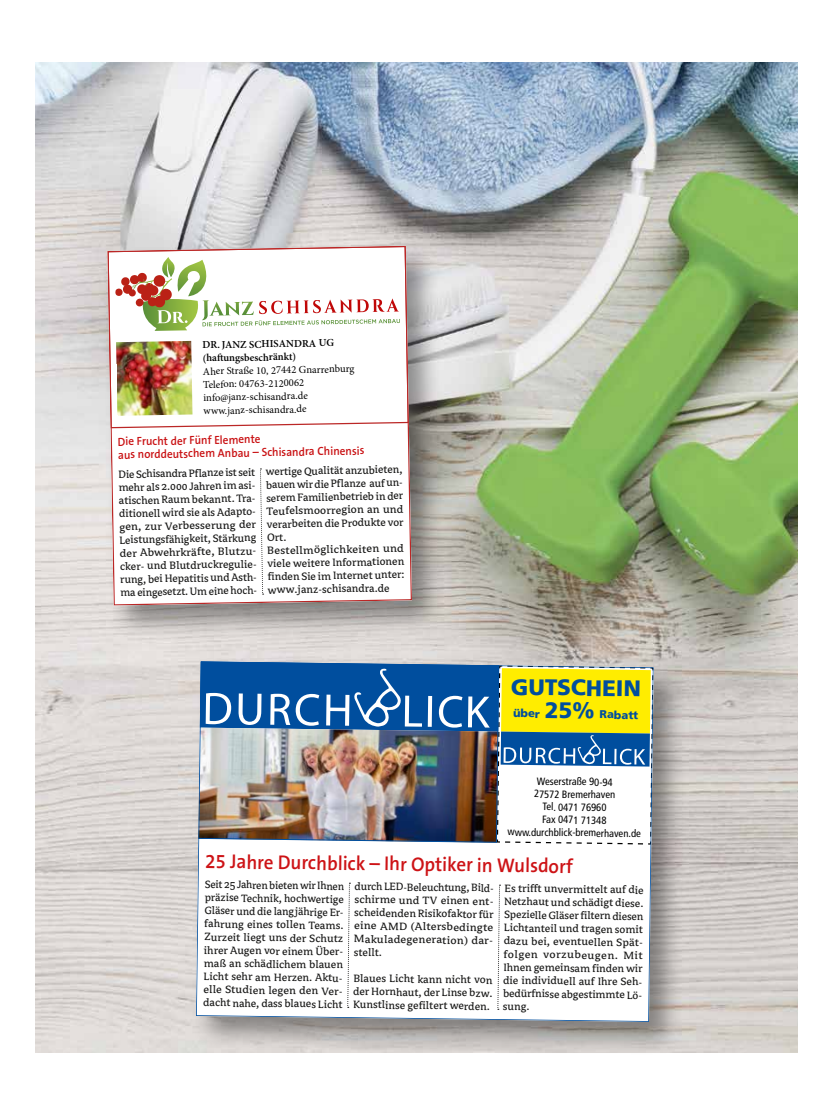
<style>
.page{position:relative;width:833px;height:1117px;background:#fff}
.page>*{position:absolute;margin:0;border:0;box-sizing:border-box;transform-origin:0 0}
.t1{font:900 22.5px "Frutiger";color:#004e9e}
.t2{font:600 20px "The Sans B6";color:#cd1316;scale:.95 1}
.t3{font:11.88px/13.1px "Avance";color:#181817}
.t4{font:11.88px/13.1px "Avance";color:#181817;scale:.96 1}
.t5{font:600 11.88px/13.1px "The Sans B6";color:#c91214;scale:.95 1}
.t6{font:900 11.25px "Frutiger";color:#004e9e}
.t7{font:10.62px/13.1px "Minion Pro";color:#000}
.t8{font:condensed 10.62px/12.8px "Frutiger";color:#000;text-align:center}
.t9{font:600 10.62px/13.1px "Minion Pro";color:#000}
.s1{font-size:22.5px}
</style>
<div class="page">
<img style="left:35px;top:62px;width:762px;height:989px">
<div style="left:103px;top:241px;width:344px;height:399px;background:#000;opacity:.4"></div>
<svg style="left:107px;top:246px;width:305px;height:359px"></svg>
<img style="left:107px;top:246px;width:302px;height:183px">
<div style="left:191px;top:656px;width:497px;height:400px;background:#000;opacity:.4"></div>
<svg style="left:196px;top:661px;width:457px;height:360px"></svg>
<svg style="left:200px;top:661px;width:453px;height:184px"></svg>
<svg style="left:347px;top:882px;width:3px;height:125px"></svg>
<svg style="left:497px;top:884px;width:3px;height:125px"></svg>
<img style="left:198px;top:661px;width:301px;height:181px">
<p class="t9" style="left:202px;top:339px;width:133px;rotate:-1deg">DR. JANZ SCHISANDRA UG (haft ungsbeschränkt)</p>
<p class="t7" style="left:203px;top:365px;width:153px;rotate:-1deg">Aher Straße 10, 27442 Gnarrenburg<br>Telefon: 04763-2120062 info@janz-schisandra.de www.janz-schisandra.de</p>
<p class="t5" style="left:118px;top:435px;width:261px;rotate:-1deg">Die Frucht der Fünf Elemente<br>aus norddeutschem Anbau – Schisandra Chinensis</p>
<p class="t3" style="left:118px;top:468px;width:140px;rotate:-1deg">Die Schisandra Pflanze ist seit mehr als 2.000 Jahren im asi&shy;atischen Raum bekannt. Tra&shy;ditionell wird sie als Adapto&shy;gen, zur Verbesserung der<br>Leistungsfähigkeit, Stärkung der Abwehrkräfte, Blutzu&shy;cker- und Blutdruckregulie&shy;rung, bei Hepatitis und Asth&shy;ma eingesetzt. Um eine hoch-</p>
<p class="t3" style="left:266px;top:465px;width:140px;rotate:-1deg">wertige Qualität anzubieten, bauen wir die Pflanze auf un&shy;serem Familienbetrieb in der<br>Teufelsmoorregion an und verarbeiten die Produkte vor<br>Ort.<br>Bestellmöglichkeiten und viele weitere Informationen finden Sie im Internet unter: www.janz-schisandra.de</p>
<h1 class="t1" style="left:511px;top:672px;width:132px;rotate:1deg">GUTSCHEIN</h1>
<p class="t6" style="left:513px;top:706px;width:127px;rotate:1deg">über <span class="s1">25%</span> Rabatt</p>
<p class="t8" style="left:508px;top:774px;width:135px;rotate:1deg">Weserstraße 90-94<br>27572 Bremerhaven<br>Tel. 0471 76960<br>Fax 0471 71348 www.durchblick-bremerhaven.de</p>
<h2 class="t2" style="left:205px;top:849px;width:389px;rotate:1deg">25 Jahre Durchblick – Ihr Optiker in Wulsdorf</h2>
<p class="t4" style="left:205px;top:877px;width:149px;rotate:1deg">Seit 25 Jahren bieten wir Ihnen präzise Technik, hochwertige<br>Gläser und die langjährige Er&shy;fahrung eines tollen Teams.<br>Zurzeit liegt uns der Schutz ihrer Augen vor einem Über&shy;maß an schädlichem blauen<br>Licht sehr am Herzen. Aktu&shy;elle Studien legen den Ver&shy;dacht nahe, dass blaues Licht</p>
<p class="t3" style="left:355px;top:879px;width:143px;rotate:1deg">durch LED-Beleuchtung, Bild&shy;schirme und TV einen ent&shy;scheidenden Risikofaktor für eine AMD (Altersbedingte<br>Makuladegeneration) dar&shy;stellt.</p>
<p class="t3" style="left:353px;top:971px;width:141px;text-align:justify;rotate:1deg">Blaues Licht kann nicht von der Hornhaut, der Linse bzw.<br>Kunstlinse gefiltert werden.</p>
<p class="t3" style="left:504px;top:881px;width:143px;rotate:1deg">Es trifft unvermittelt auf die<br>Netzhaut und schädigt diese.<br>Spezielle Gläser filtern diesen<br>Lichtanteil und tragen somit dazu bei, eventuellen Spät&shy;folgen vorzubeugen. Mit<br>Ihnen gemeinsam finden wir die individuell auf Ihre Seh&shy;bedürfnisse abgestimmte Lö&shy;sung.</p>
</div>
